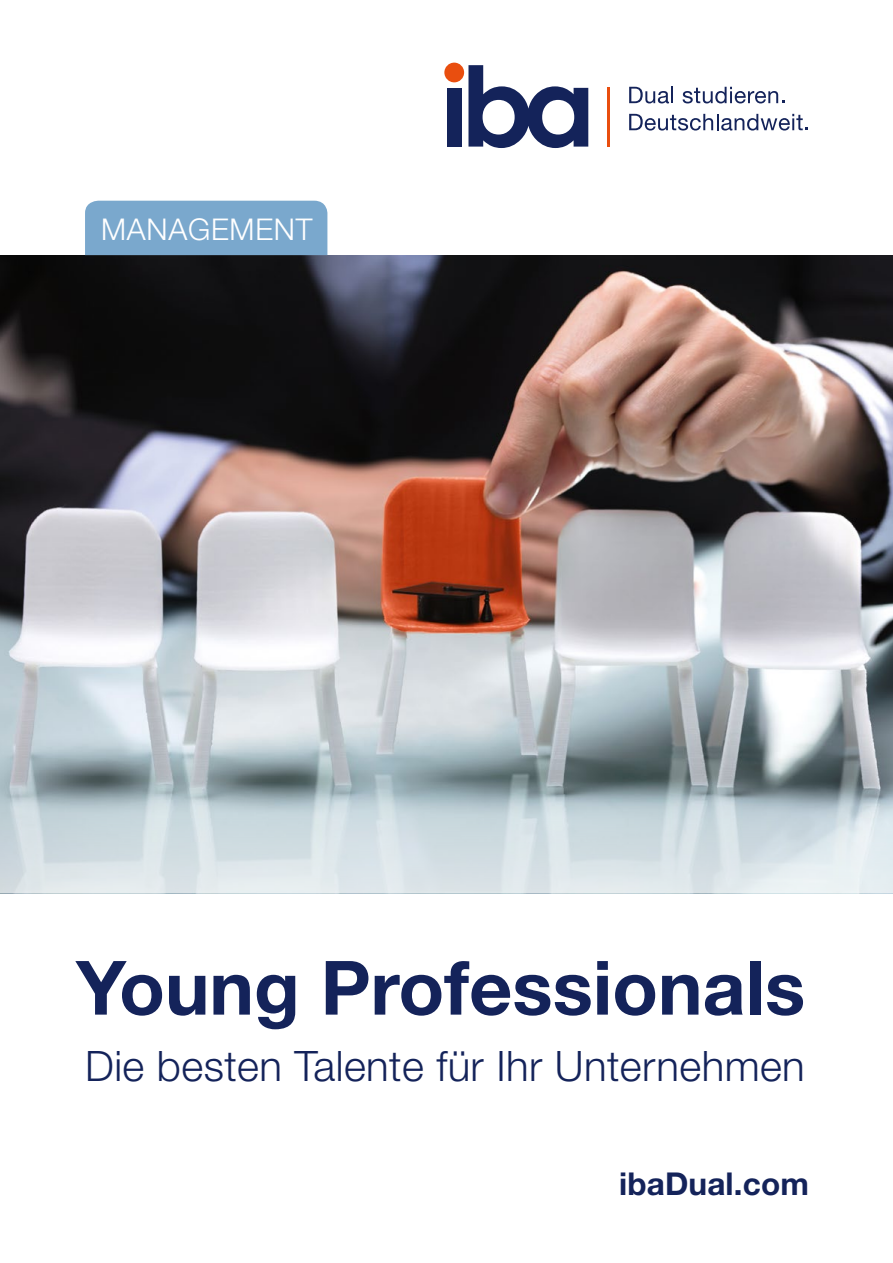
<style>
.page{position:relative;width:893px;height:1263px;background:#fff}
.page>*{position:absolute;margin:0;border:0;box-sizing:border-box;transform-origin:0 0}
.t1{font:700 75px "Helvetica Neue LT Std";color:#14235a}
.t2{font:300 42px "Helvetica Neue LT Std";letter-spacing:.01em;color:#14235a}
.t3{font:700 31.5px "Helvetica Neue LT Std";letter-spacing:.005em;color:#14235a}
.t4{font:300 30px "Helvetica Neue LT Std";letter-spacing:.025em;color:#fff}
</style>
<div class="page">
<img style="left:0;top:255px;width:893px;height:524px">
<svg style="left:0;top:779px;width:893px;height:114px;background:#c4d1d6"></svg>
<div style="left:447px;top:88px;width:15px;height:59px;background:#14235a"></div>
<div style="left:444px;top:63px;width:20px;height:19px;background:#e94e0f;border-radius:50%"></div>
<svg style="left:468px;top:65px;width:120px;height:83px"></svg>
<svg style="left:629px;top:87px;width:44px;height:16px"></svg>
<svg style="left:683px;top:87px;width:101px;height:16px"></svg>
<svg style="left:629px;top:114px;width:179px;height:17px"></svg>
<hr style="left:607px;top:87px;width:3px;height:60px;background:#e94e0f">
<div style="left:85px;top:201px;width:242px;height:54px;background:#7aa8cd"></div>
<p class="t4" style="left:101px;top:211px;width:213px">MANAGEMENT</p>
<p class="t1" style="left:76px;top:941px;width:731px">Young Professionals</p>
<p class="t2" style="left:85px;top:1040px;width:721px">Die besten Talente für Ihr Unternehmen</p>
<p class="t3" style="left:619px;top:1164px;width:191px">ibaDual.com</p>
</div>
